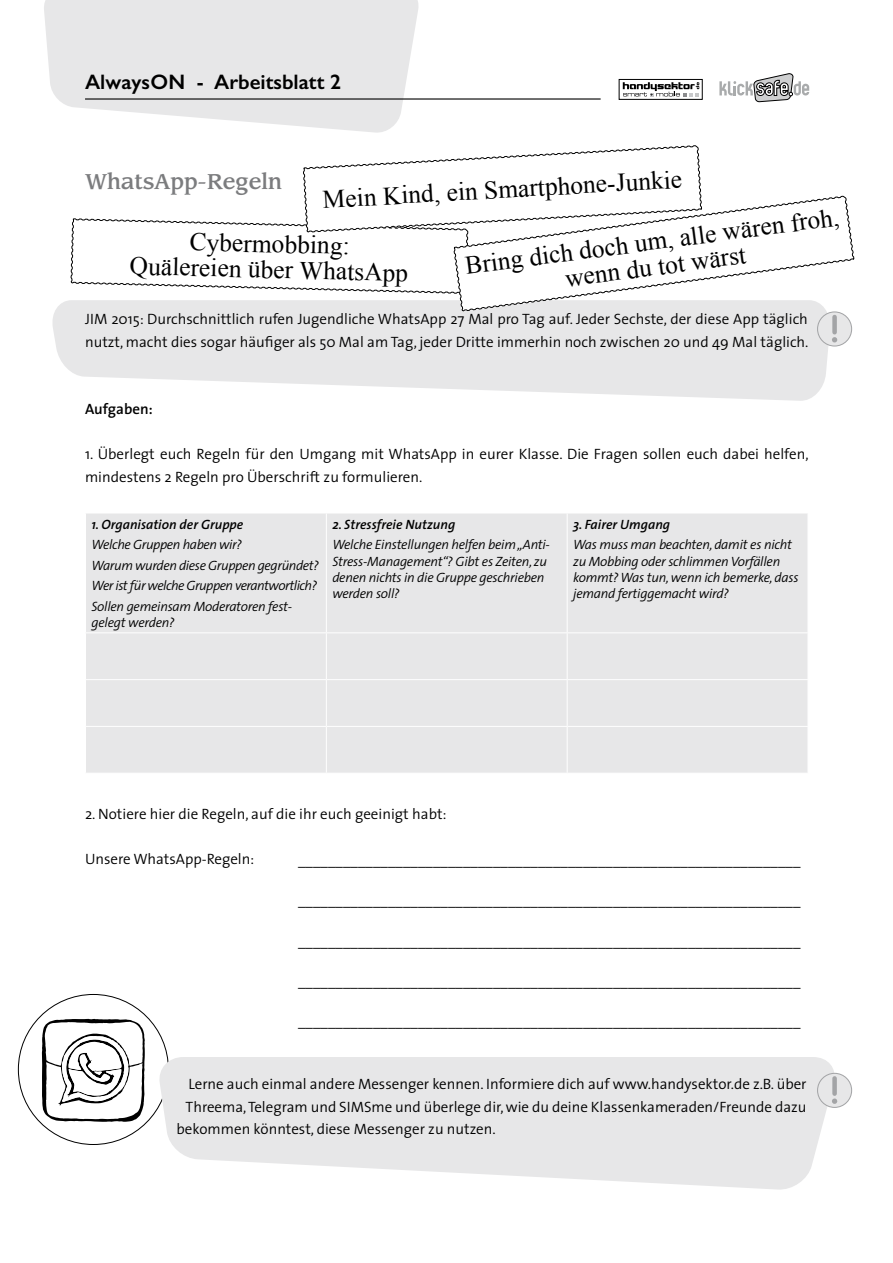
<style>
.page{position:relative;width:893px;height:1263px;background:#fff}
.page>*{position:absolute;margin:0;border:0;box-sizing:border-box;transform-origin:0 0}
.t1{font:25.5px/25.3px "Times New Roman";color:#000;text-align:center}
.t2{font:600 21px "Gill Sans";color:#000}
.t3{font:500 21px "Leawood";color:#7b7c7e}
.t4{font:300 15px/22.5px "The Sans";color:#000}
.t5{font:600 15px "The Sans";color:#000}
.t6{font:italic 300 13.5px/16.2px "The Sans";letter-spacing:-.02em;color:#000}
.t7{font:italic 600 13.5px "The Sans";color:#000}
</style>
<div class="page">
<svg style="left:42px;top:1019px;width:103px;height:103px"></svg>
<svg style="left:158px;top:1057px;width:678px;height:133px;background:#eaeaeb"></svg>
<svg style="left:52px;top:300px;width:778px;height:101px;background:#eaeaeb"></svg>
<svg style="left:44px;top:0;width:375px;height:133px;background:#eaeaeb"></svg>
<svg style="left:719px;top:73px;width:90px;height:30px"></svg>
<div style="left:619px;top:79px;width:83px;height:21px;border:1px solid #000"></div>
<svg style="left:623px;top:82px;width:76px;height:14px"></svg>
<hr style="left:85px;top:98px;width:516px;height:2px;background:#000">
<svg style="left:453px;top:195px;width:401px;height:116px"></svg>
<svg style="left:70px;top:145px;width:632px;height:149px"></svg>
<div style="left:817px;top:312px;width:35px;height:34px;background:#e7e7e8;border-radius:50%"></div>
<div style="left:817px;top:311px;width:35px;height:35px;border:1px solid #a3a4a6;border-radius:50%"></div>
<div style="left:832px;top:317px;width:5px;height:15px;background:#a3a4a6"></div>
<div style="left:817px;top:1073px;width:35px;height:34px;background:#e7e7e8;border-radius:50%"></div>
<div style="left:817px;top:1073px;width:35px;height:35px;border:1px solid #a3a4a6;border-radius:50%"></div>
<div style="left:832px;top:1078px;width:5px;height:16px;background:#a3a4a6"></div>
<div style="left:86px;top:514px;width:721px;height:259px;background:#e7e7e8"></div>
<hr style="left:85px;top:632px;width:241px;height:1px;background:#fff">
<hr style="left:85px;top:679px;width:241px;height:1px;background:#fff">
<hr style="left:85px;top:726px;width:241px;height:1px;background:#fff">
<hr style="left:326px;top:513px;width:1px;height:119px;background:#fff">
<hr style="left:326px;top:632px;width:241px;height:1px;background:#fff">
<hr style="left:326px;top:633px;width:1px;height:46px;background:#fff">
<hr style="left:326px;top:679px;width:241px;height:1px;background:#fff">
<hr style="left:326px;top:680px;width:1px;height:46px;background:#fff">
<hr style="left:326px;top:726px;width:241px;height:1px;background:#fff">
<hr style="left:326px;top:727px;width:1px;height:46px;background:#fff">
<hr style="left:567px;top:513px;width:1px;height:119px;background:#fff">
<hr style="left:567px;top:632px;width:241px;height:1px;background:#fff">
<hr style="left:567px;top:633px;width:1px;height:46px;background:#fff">
<hr style="left:567px;top:679px;width:241px;height:1px;background:#fff">
<hr style="left:567px;top:680px;width:1px;height:46px;background:#fff">
<hr style="left:567px;top:726px;width:241px;height:1px;background:#fff">
<hr style="left:567px;top:727px;width:1px;height:46px;background:#fff">
<h2 class="t2" style="left:85px;top:69px;width:258px">Always ON - Arbeitsblatt 2</h2>
<h1 class="t1" style="left:322px;top:186px;width:361px;rotate:-3deg">Mein Kind, ein Smartphone-Junkie</h1>
<h2 class="t3" style="left:85px;top:169px;width:199px">WhatsApp-Regeln</h2>
<h1 class="t1" style="left:464px;top:251px;width:378px;rotate:-7deg">Bring dich doch um, alle wären froh, wenn du tot wärst</h1>
<h1 class="t1" style="left:130px;top:228px;width:280px;rotate:1deg">Cybermobbing:<br>Quälereien über WhatsApp</h1>
<p class="t4" style="left:85px;top:307px;width:725px">JIM 2015: Durchschnittlich rufen Jugendliche WhatsApp 27 Mal pro Tag auf. Jeder Sechste, der diese App täglich nutzt, macht dies sogar häufiger als 50 Mal am Tag, jeder Dritte immerhin noch zwischen 20 und 49 Mal täglich.</p>
<p class="t5" style="left:85px;top:396px;width:69px">Aufgaben:</p>
<p class="t4" style="left:85px;top:442px;width:725px">1. Überlegt euch Regeln für den Umgang mit WhatsApp in eurer Klasse. Die Fragen sollen euch dabei helfen, mindestens 2 Regeln pro Überschrift zu formulieren.</p>
<p class="t7" style="left:91px;top:513px;width:153px">1. Organisation der Gruppe</p>
<p class="t6" style="left:91px;top:534px;width:229px;line-height:20.4px">Welche Gruppen haben wir?<br>Warum wurden diese Gruppen gegründet?<br>Wer ist für welche Gruppen verantwortlich?<br>Sollen gemeinsam Moderatoren fest-</p>
<p class="t6" style="left:91px;top:614px;width:85px">gelegt werden?</p>
<p class="t7" style="left:332px;top:513px;width:125px">2. Stressfreie Nutzung</p>
<p class="t6" style="left:332px;top:536px;width:219px">Welche Einstellungen helfen beim „Anti-Stress-Management“? Gibt es Zeiten, zu denen nichts in die Gruppe geschrieben werden soll?</p>
<p class="t7" style="left:573px;top:513px;width:99px">3. Fairer Umgang</p>
<p class="t6" style="left:573px;top:536px;width:227px">Was muss man beachten, damit es nicht zu Mobbing oder schlimmen Vorfällen kommt? Was tun, wenn ich bemerke, dass jemand fertiggemacht wird?</p>
<p class="t4" style="left:85px;top:802px;width:363px">2. Notiere hier die Regeln, auf die ihr euch geeinigt habt:</p>
<p class="t4" style="left:85px;top:847px;width:171px">Unsere WhatsApp-Regeln:</p>
<p class="t4" style="left:298px;top:847px;width:504px">___________________________________________________________________</p>
<p class="t4" style="left:298px;top:887px;width:504px">___________________________________________________________________</p>
<p class="t4" style="left:298px;top:928px;width:504px">___________________________________________________________________</p>
<p class="t4" style="left:298px;top:968px;width:504px">___________________________________________________________________</p>
<p class="t4" style="left:298px;top:1008px;width:504px">___________________________________________________________________</p>
<p class="t4" style="left:189px;top:1072px;width:620px">Lerne auch einmal andere Messenger kennen. Informiere dich auf www.handysektor.de z.B. über</p>
<p class="t4" style="left:186px;top:1095px;width:622px">Threema, Telegram und SIMSme und überlege dir, wie du deine Klassenkameraden/Freunde dazu</p>
<p class="t4" style="left:177px;top:1117px;width:321px">bekommen könntest, diese Messenger zu nutzen.</p>
</div>
